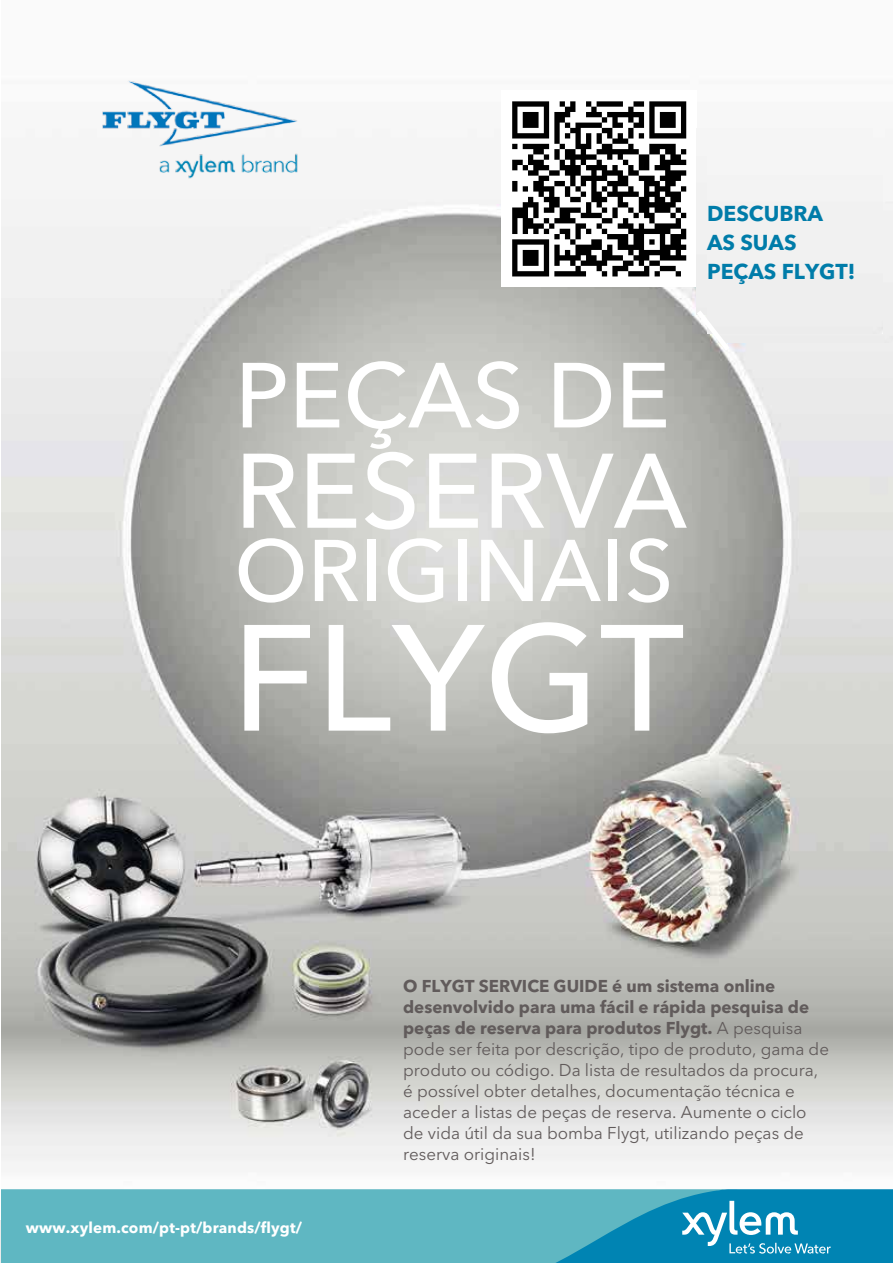
<style>
.page{position:relative;width:893px;height:1263px;background:#fff}
.page>*{position:absolute;margin:0;border:0;box-sizing:border-box;transform-origin:0 0}
.t1{font:500 149.25px "Avenir Next LT Pro";color:#fff}
.t2{font:500 104.7px "Avenir Next LT Pro";color:#fff}
.t3{font:500 91.2px "Avenir Next LT Pro";color:#fff}
.t4{font:500 86.55px "Avenir Next LT Pro";color:#fff}
.t5{font:700 21.45px/29.1px "Avenir Next LT Pro";color:#007ca9}
.t6{font:17.1px/21px "Avenir Next LT Pro";color:#615b5b}
.t7{font:700 15.15px "Avenir Next LT Pro";letter-spacing:.01em;color:#fff}
.s1{font-weight:700}
</style>
<div class="page">
<hr style="left:0;top:0;width:1px;height:149px;background:#ebebeb">
<img style="left:1px;top:199px;width:892px;height:963px">
<div style="left:1px;top:1189px;width:413px;height:74px;background:#5fb7c2"></div>
<svg style="left:414px;top:1189px;width:479px;height:74px;background:#36a0bd"></svg>
<img style="left:93px;top:80px;width:223px;height:161px">
<div style="left:734px;top:203px;width:159px;height:140px;background:#eee"></div>
<div style="left:502px;top:91px;width:195px;height:196px;background:#fff"></div>
<svg style="left:512px;top:101px;width:175px;height:176px"></svg>
<img style="left:697px;top:156px;width:10px;height:149px">
<div style="left:707px;top:175px;width:176px;height:159px;background:#f1f1f1"></div>
<svg style="left:692px;top:305px;width:42px;height:51px"></svg>
<p class="t5" style="left:707px;top:198px;width:150px">DESCUBRA<br>AS SUAS<br>PEÇAS FLYGT!</p>
<h3 class="t3" style="left:235px;top:341px;width:437px">PEÇAS DE</h3>
<h2 class="t2" style="left:235px;top:428px;width:454px">RESERVA</h2>
<h3 class="t4" style="left:234px;top:519px;width:441px">ORIGINAIS</h3>
<h1 class="t1" style="left:232px;top:589px;width:454px">FLYGT</h1>
<p class="t7" style="left:26px;top:1218px;width:278px">www.xylem.com/pt-pt/brands/flygt/</p>
<p class="t6" style="left:403px;top:976px;width:427px"><span class="s1">O FLYGT SERVICE GUIDE é um sistema online desenvolvido para uma fácil e rápida pesquisa de peças de reserva para produtos Flygt.</span> A pesquisa pode ser feita por descrição, tipo de produto, gama de produto ou código. Da lista de resultados da procura, é possível obter detalhes, documentação técnica e aceder a listas de peças de reserva. Aumente o ciclo de vida útil da sua bomba Flygt, utilizando peças de reserva originais!</p>
</div>
